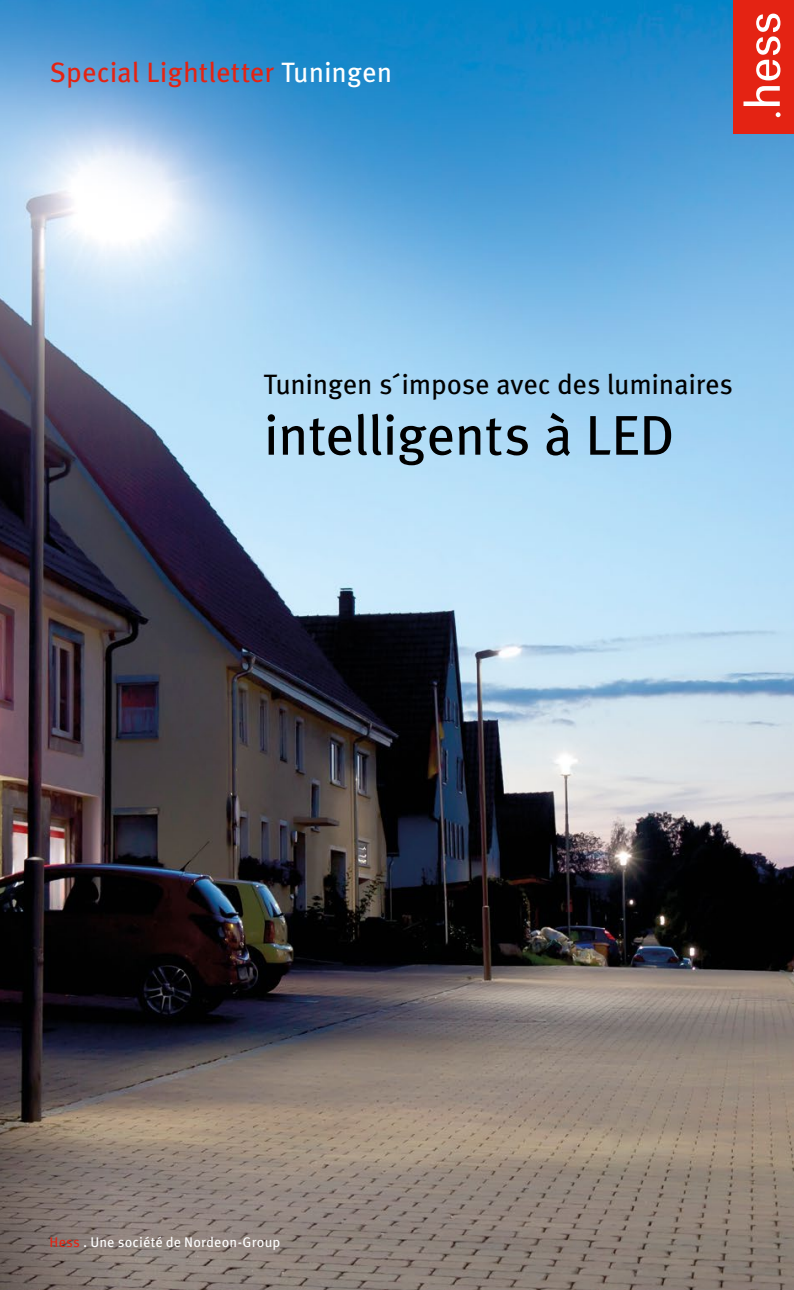
<style>
.page{position:relative;width:794px;height:1290px;background:#fff}
.page>*{position:absolute;margin:0;border:0;box-sizing:border-box;transform-origin:0 0}
.t1{font:56px "Meta Pro";letter-spacing:-.015em;color:#000}
.t2{font:28px "Meta Pro";letter-spacing:-.01em;color:#000}
.t3{font:28px "Meta Pro";color:#e42313}
.t4{font:14px "Meta Pro";letter-spacing:.01em;color:#fff}
.s1{color:#fff}
.s2{color:#e42313}
</style>
<div class="page">
<img style="left:0;top:0;width:794px;height:1290px">
<div style="left:733px;top:0;width:61px;height:134px;background:#e42313"></div>
<svg style="left:756px;top:14px;width:24px;height:66px"></svg>
<svg style="left:743px;top:86px;width:36px;height:20px"></svg>
<svg style="left:775px;top:112px;width:5px;height:5px"></svg>
<p class="t3" style="left:50px;top:55px;width:344px">Special Lightletter <span class="s1">Tuningen</span></p>
<p class="t2" style="left:263px;top:367px;width:471px">Tuningen s´impose avec des luminaires</p>
<h1 class="t1" style="left:263px;top:400px;width:412px">intelligents à LED</h1>
<p class="t4" style="left:50px;top:1233px;width:232px"><span class="s2">Hess</span> . Une société de Nordeon-Group</p>
</div>
